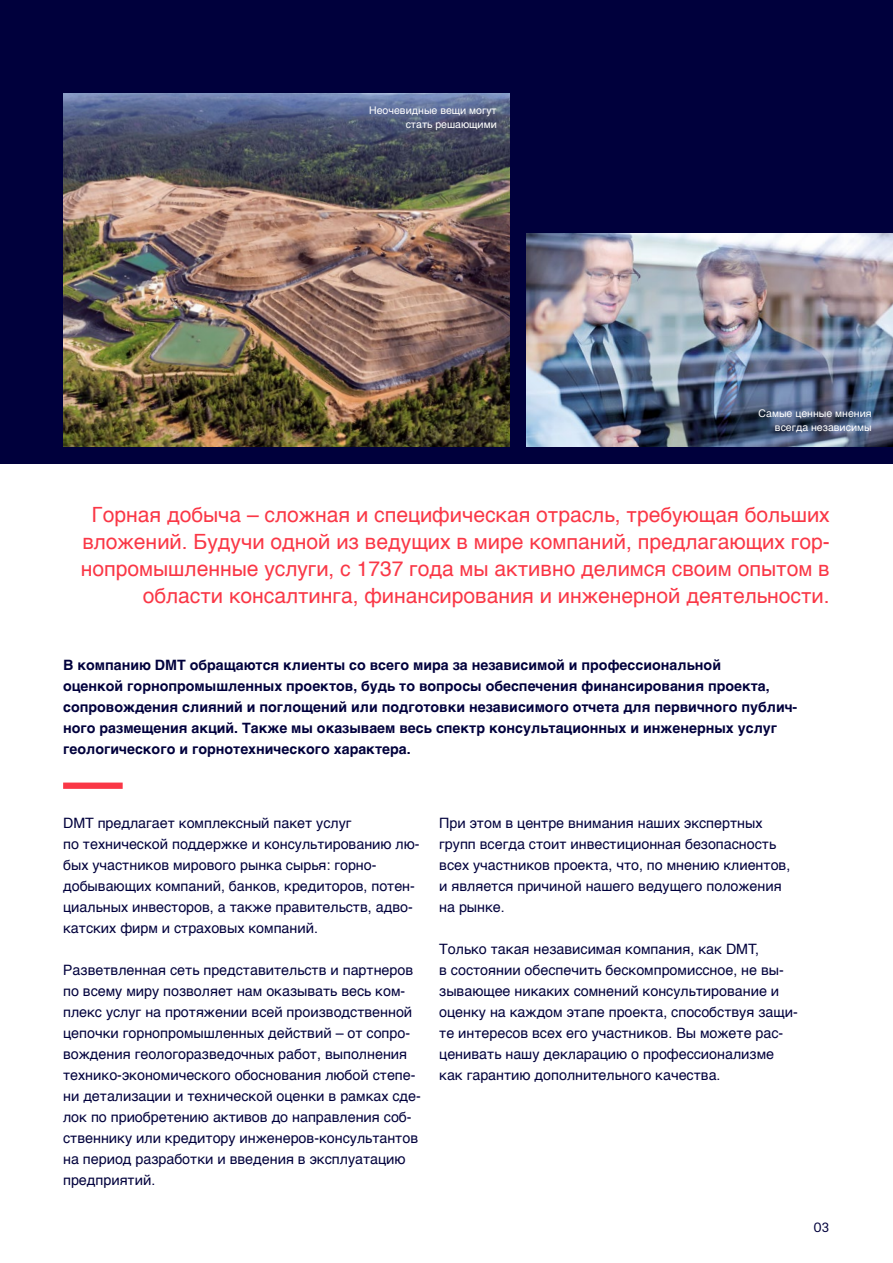
<style>
.page{position:relative;width:893px;height:1263px;background:#fff}
.page>*{position:absolute;margin:0;border:0;box-sizing:border-box;transform-origin:0 0}
.t1{font:21px/27px "Helvetica";color:#fa3746;text-align:right}
.t2{font:14.25px/21px "Helvetica";color:#00003c}
.t3{font:700 14.25px/21px "Helvetica";color:#00003c}
.t4{font:13.5px "TNG Pro";color:#00003c}
.t5{font:10.5px/13.5px "Helvetica";color:#fff;text-align:right}
</style>
<div class="page">
<div style="left:0;top:0;width:893px;height:463px;background:#00003c"></div>
<div style="left:63px;top:782px;width:60px;height:7px;background:#fa3746"></div>
<img style="left:63px;top:94px;width:447px;height:352px">
<img style="left:527px;top:234px;width:366px;height:212px">
<p class="t5" style="left:369px;top:104px;width:129px">Неочевидные вещи могут стать решающими</p>
<p class="t5" style="left:759px;top:407px;width:115px">Самые ценные мнения всегда независимы</p>
<p class="t1" style="left:81px;top:502px;width:751px">Горная добыча – сложная и специфическая отрасль, требующая больших вложений. Будучи одной из ведущих в мире компаний, предлагающих гор&shy;нопромышленные услуги, с 1737 года мы активно делимся своим опытом в области консалтинга, финансирования и инженерной деятельности.</p>
<p class="t3" style="left:63px;top:654px;width:736px">В компанию DMT обращаются клиенты со всего мира за независимой и профессиональной<br>оценкой горнопромышленных проектов, будь то вопросы обеспечения финансирования проекта, сопровождения слияний и поглощений или подготовки независимого отчета для первичного публич&shy;ного размещения акций. Также мы оказываем весь спектр консультационных и инженерных услуг геологического и горнотехнического характера.</p>
<p class="t2" style="left:63px;top:813px;width:358px">DMT предлагает комплексный пакет услуг<br>по технической поддержке и консультированию лю&shy;бых участников мирового рынка сырья: горно&shy;добывающих компаний, банков, кредиторов, потен&shy;циальных инвесторов, а также правительств, адво&shy;катских фирм и страховых компаний.</p>
<p class="t2" style="left:63px;top:960px;width:359px">Разветвленная сеть представительств и партнеров по всему миру позволяет нам оказывать весь ком&shy;плекс услуг на протяжении всей производственной цепочки горнопромышленных действий – от сопро&shy;вождения геологоразведочных работ, выполнения технико-экономического обоснования любой степе&shy;ни детализации и технической оценки в рамках сде&shy;лок по приобретению активов до направления соб&shy;ственнику или кредитору инженеров-консультантов на период разработки и введения в эксплуатацию предприятий.</p>
<p class="t2" style="left:439px;top:813px;width:353px">При этом в центре внимания наших экспертных групп всегда стоит инвестиционная безопасность всех участников проекта, что, по мнению клиентов, и является причиной нашего ведущего положения на рынке.</p>
<p class="t2" style="left:439px;top:939px;width:360px">Только такая независимая компания, как DMT,<br>в состоянии обеспечить бескомпромиссное, не вы&shy;зывающее никаких сомнений консультирование и оценку на каждом этапе проекта, способствуя защи&shy;те интересов всех его участников. Вы можете рас&shy;ценивать нашу декларацию о профессионализме как гарантию дополнительного качества.</p>
<p class="t4" style="left:813px;top:1219px;width:17px">03</p>
</div>
